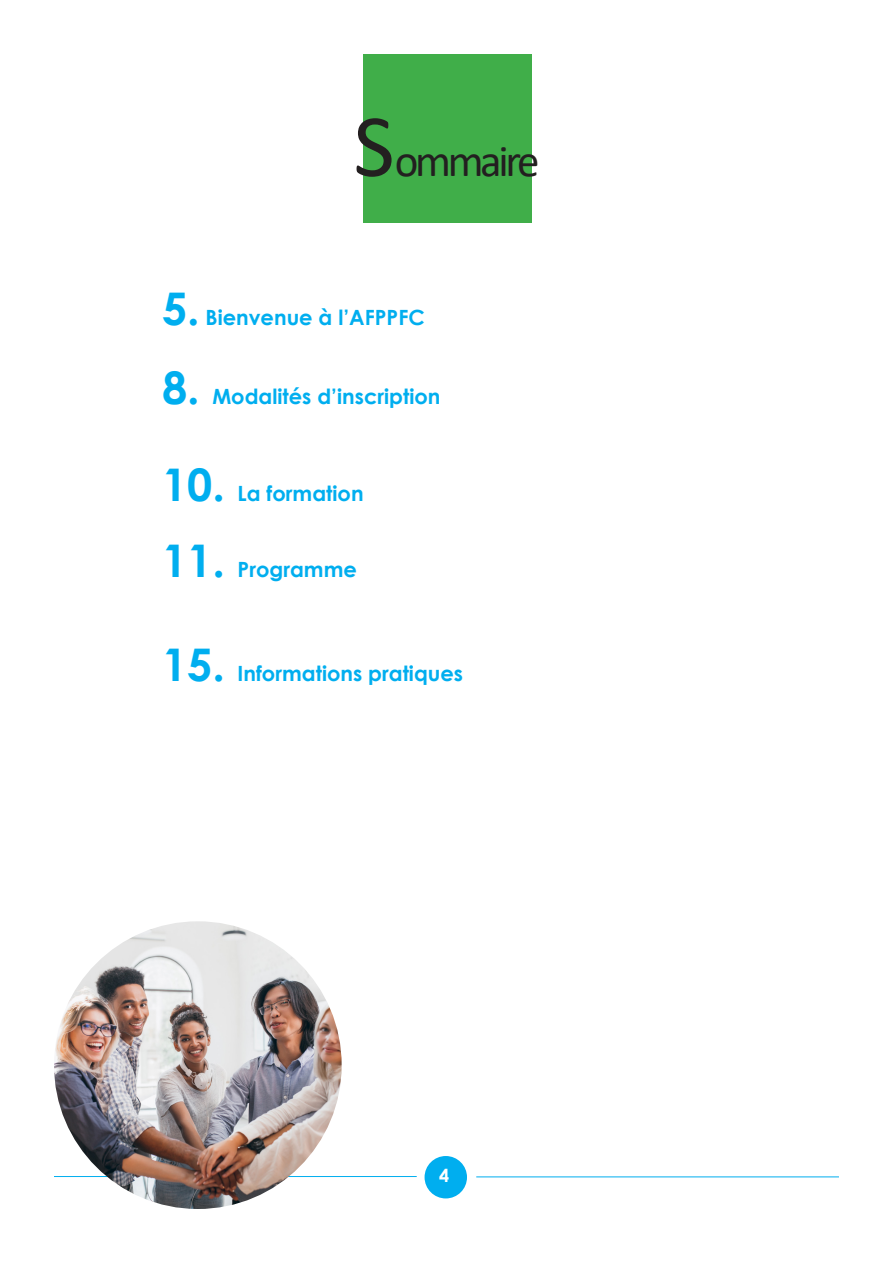
<style>
.page{position:relative;width:893px;height:1263px;background:#fff}
.page>*{position:absolute;margin:0;border:0;box-sizing:border-box;transform-origin:0 0}
.t1{font:45px "Calibri";letter-spacing:-.075em;color:#231f20}
.t2{font:700 21px "Century Gothic";color:#00aeef}
.t3{font:700 18px "Century Gothic";color:#fff}
.s1{font-size:90px}
.s2{font-size:45px}
</style>
<div class="page">
<hr style="left:54px;top:1176px;width:363px;height:1px;background:#00aeef">
<div style="left:425px;top:1156px;width:42px;height:42px;background:#00aeef;border-radius:50%"></div>
<hr style="left:476px;top:1176px;width:363px;height:1px;background:#00aeef">
<img style="left:54px;top:921px;width:288px;height:288px;border-radius:144px">
<div style="left:363px;top:54px;width:168px;height:169px;background:#40ae49"></div>
<p class="t1" style="left:353px;top:130px;width:188px"><span class="s1">S</span>ommaire</p>
<p class="t2" style="left:162px;top:301px;width:264px"><span class="s2">5.</span> Bienvenue à l’AFPPFC</p>
<p class="t2" style="left:162px;top:381px;width:280px"><span class="s2">8.</span> Modalités d’inscription</p>
<p class="t2" style="left:162px;top:478px;width:203px"><span class="s2">10.</span> La formation</p>
<p class="t2" style="left:162px;top:553px;width:196px"><span class="s2">11.</span> Programme</p>
<p class="t2" style="left:162px;top:658px;width:303px"><span class="s2">15.</span> Informations pratiques</p>
<p class="t3" style="left:439px;top:1161px;width:12px">4</p>
</div>
